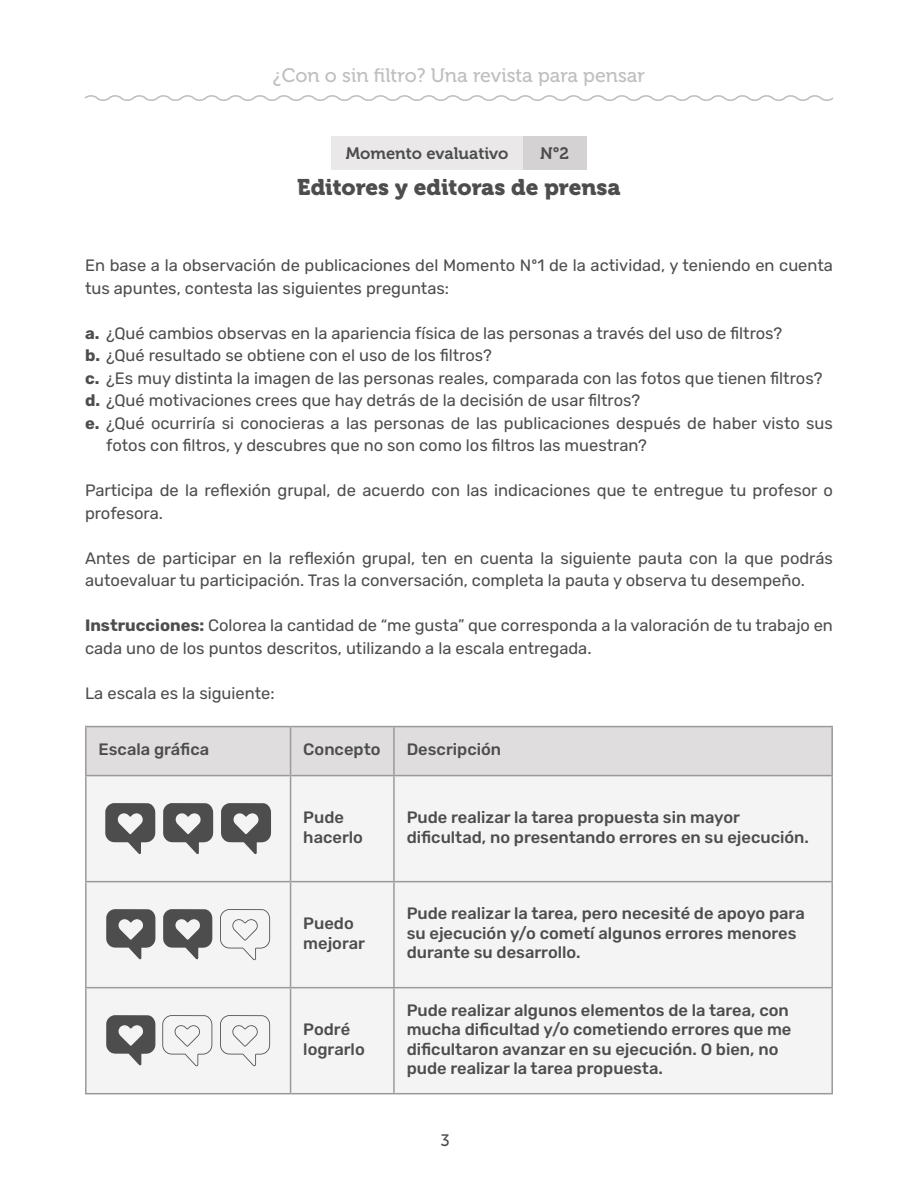
<style>
.page{position:relative;width:918px;height:1188px;background:#fff}
.page>*{position:absolute;margin:0;border:0;box-sizing:border-box;transform-origin:0 0}
.t1{font:22.5px "Museo 900";color:#4d4d4e}
.t2{font:19.5px "Museo 500";color:#c1bebf}
.t3{font:16.5px/22.5px "Rubik";color:#4d4d4e}
.t4{font:500 16.5px/19.5px "Rubik";color:#4d4d4e}
.t5{font:16.5px "Museo 700";color:#4d4d4e}
.t6{font:16.5px "Museo Sans 500";color:#4d4d4e}
.s1{font-weight:700}
</style>
<div class="page">
<svg style="left:84px;top:95px;width:750px;height:6px"></svg>
<div style="left:331px;top:136px;width:192px;height:33px;background:#eae8e9"></div>
<div style="left:523px;top:136px;width:64px;height:33px;background:#d4d2d3"></div>
<div style="left:87px;top:727px;width:744px;height:48px;background:#dfddde"></div>
<div style="left:87px;top:776px;width:744px;height:317px;background:#f5f4f4"></div>
<hr style="left:394px;top:726px;width:439px;height:1px;background:#9c9999">
<hr style="left:393px;top:727px;width:2px;height:48px;background:#9c9999">
<hr style="left:394px;top:775px;width:439px;height:1px;background:#9c9999">
<hr style="left:290px;top:776px;width:1px;height:105px;background:#9c9999">
<hr style="left:831px;top:776px;width:2px;height:105px;background:#9c9999">
<hr style="left:290px;top:882px;width:1px;height:105px;background:#9c9999">
<hr style="left:831px;top:882px;width:2px;height:105px;background:#9c9999">
<hr style="left:290px;top:988px;width:1px;height:105px;background:#9c9999">
<hr style="left:831px;top:988px;width:2px;height:105px;background:#9c9999">
<hr style="left:291px;top:1093px;width:103px;height:1px;background:#9c9999">
<hr style="left:394px;top:1093px;width:439px;height:1px;background:#9c9999">
<hr style="left:393px;top:776px;width:2px;height:105px;background:#9c9999">
<hr style="left:291px;top:881px;width:103px;height:1px;background:#9c9999">
<hr style="left:394px;top:881px;width:439px;height:1px;background:#9c9999">
<hr style="left:393px;top:882px;width:2px;height:105px;background:#9c9999">
<hr style="left:85px;top:987px;width:206px;height:1px;background:#9c9999">
<hr style="left:291px;top:987px;width:103px;height:1px;background:#9c9999">
<hr style="left:394px;top:987px;width:439px;height:1px;background:#9c9999">
<hr style="left:393px;top:988px;width:2px;height:105px;background:#9c9999">
<hr style="left:85px;top:881px;width:206px;height:1px;background:#9c9999">
<hr style="left:85px;top:776px;width:2px;height:105px;background:#9c9999">
<hr style="left:85px;top:882px;width:2px;height:105px;background:#9c9999">
<hr style="left:85px;top:988px;width:2px;height:105px;background:#9c9999">
<hr style="left:85px;top:1093px;width:206px;height:1px;background:#9c9999">
<hr style="left:831px;top:727px;width:2px;height:48px;background:#9c9999">
<hr style="left:291px;top:726px;width:103px;height:1px;background:#9c9999">
<hr style="left:291px;top:775px;width:103px;height:1px;background:#9c9999">
<hr style="left:85px;top:726px;width:206px;height:1px;background:#9c9999">
<hr style="left:85px;top:727px;width:2px;height:48px;background:#9c9999">
<hr style="left:290px;top:727px;width:1px;height:48px;background:#9c9999">
<hr style="left:85px;top:775px;width:206px;height:1px;background:#9c9999">
<svg style="left:105px;top:803px;width:50px;height:51px"></svg>
<svg style="left:163px;top:803px;width:50px;height:51px"></svg>
<svg style="left:221px;top:803px;width:50px;height:51px"></svg>
<svg style="left:106px;top:909px;width:49px;height:50px"></svg>
<svg style="left:163px;top:909px;width:49px;height:50px"></svg>
<svg style="left:220px;top:909px;width:50px;height:51px"></svg>
<svg style="left:162px;top:1015px;width:50px;height:51px"></svg>
<svg style="left:106px;top:1015px;width:49px;height:50px"></svg>
<svg style="left:220px;top:1015px;width:50px;height:51px"></svg>
<p class="t2" style="left:273px;top:65px;width:374px">¿Con o sin filtro? Una revista para pensar</p>
<p class="t5" style="left:346px;top:144px;width:164px">Momento evaluativo</p>
<p class="t5" style="left:540px;top:144px;width:31px">N°2</p>
<h1 class="t1" style="left:297px;top:174px;width:325px">Editores y editoras de prensa</h1>
<p class="t3" style="left:85px;top:255px;width:749px">En base a la observación de publicaciones del Momento Nº1 de la actividad, y teniendo en cuenta tus apuntes, contesta las siguientes preguntas:</p>
<p class="t3" style="left:85px;top:322px;width:699px"><span class="s1">a.</span> ¿Qué cambios observas en la apariencia física de las personas a través del uso de filtros?</p>
<p class="t3" style="left:85px;top:345px;width:408px"><span class="s1">b.</span> ¿Qué resultado se obtiene con el uso de los filtros?</p>
<p class="t3" style="left:85px;top:367px;width:739px"><span class="s1">c.</span> ¿Es muy distinta la imagen de las personas reales, comparada con las fotos que tienen filtros?</p>
<p class="t3" style="left:85px;top:390px;width:557px"><span class="s1">d.</span> ¿Qué motivaciones crees que hay detrás de la decisión de usar filtros?</p>
<p class="t3" style="left:85px;top:412px;width:749px"><span class="s1">e.</span> ¿Qué ocurriría si conocieras a las personas de las publicaciones después de haber visto sus</p>
<p class="t3" style="left:106px;top:435px;width:542px">fotos con filtros, y descubres que no son como los filtros las muestran?</p>
<p class="t3" style="left:85px;top:480px;width:749px">Participa de la reflexión grupal, de acuerdo con las indicaciones que te entregue tu profesor o profesora.</p>
<p class="t3" style="left:85px;top:547px;width:749px">Antes de participar en la reflexión grupal, ten en cuenta la siguiente pauta con la que podrás autoevaluar tu participación. Tras la conversación, completa la pauta y observa tu desempeño.</p>
<p class="t3" style="left:85px;top:615px;width:749px"><span class="s1">Instrucciones:</span> Colorea la cantidad de “me gusta” que corresponda a la valoración de tu trabajo en cada uno de los puntos descritos, utilizando a la escala entregada.</p>
<p class="t3" style="left:85px;top:682px;width:191px">La escala es la siguiente:</p>
<p class="t4" style="left:99px;top:740px;width:112px">Escala gráfica</p>
<p class="t4" style="left:303px;top:740px;width:79px">Concepto</p>
<p class="t4" style="left:407px;top:740px;width:96px">Descripción</p>
<p class="t4" style="left:303px;top:808px;width:61px">Pude hacerlo</p>
<p class="t4" style="left:407px;top:808px;width:404px">Pude realizar la tarea propuesta sin mayor dificultad, no presentando errores en su ejecución.</p>
<p class="t4" style="left:303px;top:914px;width:63px">Puedo mejorar</p>
<p class="t4" style="left:407px;top:904px;width:400px">Pude realizar la tarea, pero necesité de apoyo para su ejecución y/o cometí algunos errores menores durante su desarrollo.</p>
<p class="t4" style="left:303px;top:1020px;width:63px">Podré lograrlo</p>
<p class="t4" style="left:407px;top:1001px;width:386px">Pude realizar algunos elementos de la tarea, con mucha dificultad y/o cometiendo errores que me dificultaron avanzar en su ejecución. O bien, no pude realizar la tarea propuesta.</p>
<p class="t6" style="left:440px;top:1131px;width:11px">3</p>
</div>
